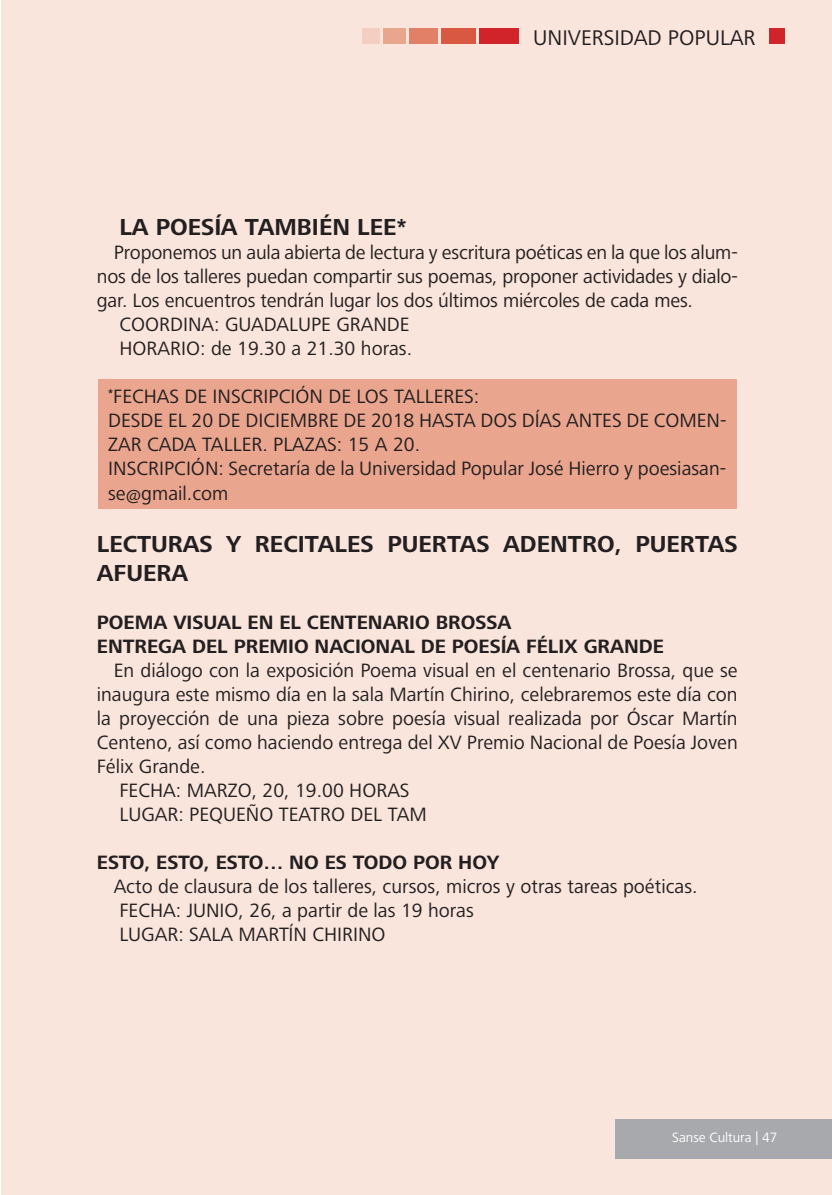
<style>
.page{position:relative;width:832px;height:1195px;background:#fff}
.page>*{position:absolute;margin:0;border:0;box-sizing:border-box;transform-origin:0 0}
.Texto{font:700 24px/28.8px "Frutiger Next LT";color:#231f20}
.t1{font:22px "Frutiger Next LT";color:#231f20}
.Texto-2{font:20px/24px "Frutiger Next LT";color:#231f20;text-align:justify}
.Texto-3{font:700 20px "Frutiger Next LT";color:#231f20}
.t2{font:14px "Frutiger Next LT";color:#fff}
</style>
<div class="page">
<div style="left:1px;top:0;width:831px;height:1194px;background:#f9e5dc"></div>
<div style="left:98px;top:379px;width:638px;height:130px;background:#eaa58e"></div>
<div style="left:615px;top:1119px;width:217px;height:39px;background:#a8a9ad"></div>
<div style="left:769px;top:28px;width:16px;height:16px;background:#d1232a"></div>
<div style="left:479px;top:28px;width:39px;height:16px;background:#d1232a"></div>
<div style="left:441px;top:28px;width:34px;height:16px;background:#d95842"></div>
<div style="left:409px;top:28px;width:29px;height:16px;background:#e18066"></div>
<div style="left:383px;top:28px;width:23px;height:16px;background:#eaa58e"></div>
<div style="left:363px;top:28px;width:17px;height:16px;background:#f4cfc0"></div>
<p class="t1" style="left:533px;top:25px;width:224px">UNIVERSIDAD POPULAR</p>
<p class="Texto" style="left:119px;top:213px;width:289px">LA POESÍA TAMBIÉN LEE*</p>
<p class="Texto-2" style="left:97px;top:241px;width:642px;text-indent:17px">Proponemos un aula abierta de lectura y escritura poéticas en la que los alum&shy;nos de los talleres puedan compartir sus poemas, proponer actividades y dialo&shy;gar. Los encuentros tendrán lugar los dos últimos miércoles de cada mes.</p>
<p class="Texto-2" style="left:120px;top:313px;width:291px">COORDINA: GUADALUPE GRANDE</p>
<p class="Texto-2" style="left:120px;top:337px;width:294px">HORARIO: de 19.30 a 21.30 horas.</p>
<p class="Texto-2" style="left:108px;top:385px;width:372px"><sup>*</sup>FECHAS DE INSCRIPCIÓN DE LOS TALLERES:</p>
<p class="Texto-2" style="left:108px;top:409px;width:620px">DESDE EL 20 DE DICIEMBRE DE 2018 HASTA DOS DÍAS ANTES DE COMEN-<br>ZAR CADA TALLER. PLAZAS: 15 A 20.</p>
<p class="Texto-2" style="left:108px;top:457px;width:619px">INSCRIPCIÓN: Secretaría de la Universidad Popular José Hierro y poesiasan&shy;se@gmail.com</p>
<p class="Texto" style="left:97px;top:530px;width:642px">LECTURAS Y RECITALES PUERTAS ADENTRO, PUERTAS<br>AFUERA</p>
<p class="Texto-3" style="left:97px;top:611px;width:416px">POEMA VISUAL EN EL CENTENARIO BROSSA</p>
<p class="Texto-3" style="left:97px;top:635px;width:569px">ENTREGA DEL PREMIO NACIONAL DE POESÍA FÉLIX GRANDE</p>
<p class="Texto-2" style="left:97px;top:658px;width:642px;text-indent:17px">En diálogo con la exposición Poema visual en el centenario Brossa, que se inaugura este mismo día en la sala Martín Chirino, celebraremos este día con la proyección de una pieza sobre poesía visual realizada por Óscar Martín Centeno, así como haciendo entrega del XV Premio Nacional de Poesía Joven Félix Grande.</p>
<p class="Texto-2" style="left:119px;top:778px;width:291px">FECHA: MARZO, 20, 19.00 HORAS</p>
<p class="Texto-2" style="left:119px;top:802px;width:309px">LUGAR: PEQUEÑO TEATRO DEL TAM</p>
<p class="Texto-3" style="left:97px;top:851px;width:404px">ESTO, ESTO, ESTO… NO ES TODO POR HOY</p>
<p class="Texto-2" style="left:114px;top:874px;width:585px">Acto de clausura de los talleres, cursos, micros y otras tareas poéticas.</p>
<p class="Texto-2" style="left:119px;top:898px;width:356px">FECHA: JUNIO, 26, a partir de las 19 horas</p>
<p class="Texto-2" style="left:119px;top:922px;width:268px">LUGAR: SALA MARTÍN CHIRINO</p>
<p class="t2" style="left:672px;top:1128px;width:107px">Sanse Cultura | 47</p>
</div>
